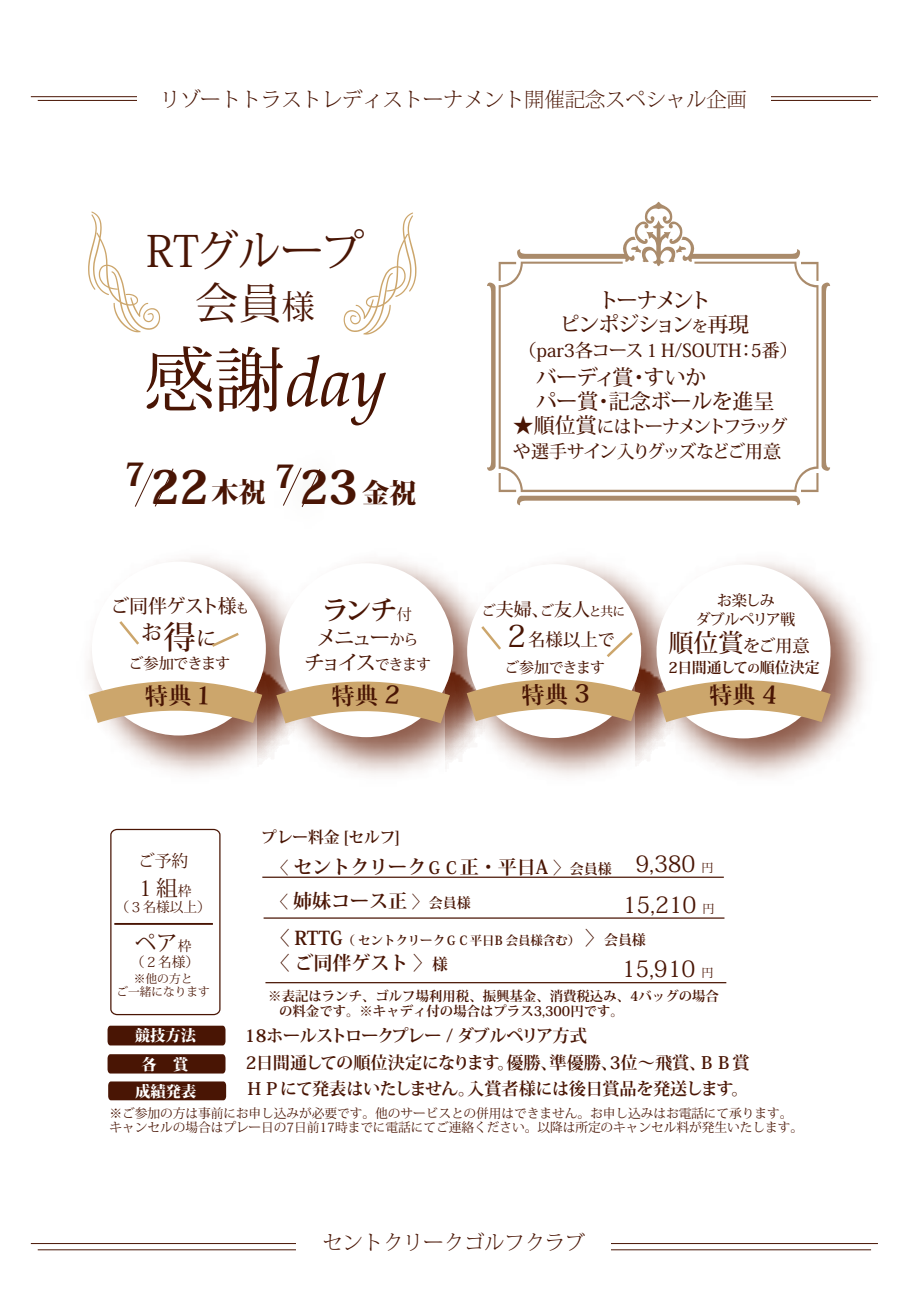
<style>
.page{position:relative;width:908px;height:1290px;background:#fff}
.page>*{position:absolute;margin:0;border:0;box-sizing:border-box;transform-origin:0 0}
.t1{font:800 46px "Koz Min Pro";color:#491504}
.t2{font:43.25px/52px "Koz Min Pro";letter-spacing:-.015em;color:#491504;text-align:center}
.t3{font:700 26.5px "Koz Min Pro";color:#491504}
.t4{font:22.75px/40.8px "Koz Min Pro";letter-spacing:-.01em;color:#491504;text-align:center}
.t5{font:21.5px "Koz Min Pro";color:#491504}
.t6{font:500 21px/24.5px "Koz Min Pro";letter-spacing:-.02em;color:#491504}
.t7{font:500 21px/24.5px "Koz Min Pro";letter-spacing:-.1em;color:#491504;text-align:center}
.t8{font:500 21px "Koz Min Pro";letter-spacing:-.04em;color:#491504}
.t9{font:200 20.5px "Koz Min Pro";letter-spacing:-.01em;color:#491504}
.t10{font:500 20px/25px "Koz Min Pro";letter-spacing:-.11em;color:#491504;text-align:center}
.t11{font:700 19.25px "Koz Min Pro";letter-spacing:-.01em;color:#491504}
.t12{font:500 19px "Koz Min Pro";letter-spacing:-.04em;color:#491504}
.t13{font:500 18px/24.5px "Koz Min Pro";letter-spacing:-.125em;color:#491504}
.t14{font:500 18px "Koz Min Pro";color:#491504}
.t15{font:500 18px "Koz Min Pro";letter-spacing:-.05em;color:#491504}
.t16{font:500 17.5px "Koz Min Pro";color:#491504}
.t17{font:700 17.25px/26.5px "Koz Min Pro";letter-spacing:-.03em;color:#491504}
.t18{font:500 17px "Koz Min Pro";color:#491504}
.t19{font:16.75px "Koz Min Pro";color:#491504}
.t20{font:700 15.75px "Koz Min Pro";letter-spacing:-.01em;color:#491504}
.t21{font:500 15.25px/19px "Koz Min Pro";letter-spacing:-.06em;color:#491504;text-align:center}
.t22{font:800 15.25px/28.8px "Koz Min Pro";color:#fff;text-align:center}
.t23{font:700 15px "Koz Min Pro";letter-spacing:-.015em;color:#491504}
.t24{font:500 15px "Koz Min Pro";letter-spacing:-.055em;color:#491504}
.t25{font:13.75px "Koz Min Pro";letter-spacing:-.01em;color:#491504}
.t26{font:700 13.5px/15px "Koz Min Pro";color:#491504}
.t27{font:12.75px/15px "Koz Min Pro";letter-spacing:-.01em;color:#491504}
.t28{font:700 12.5px "Koz Min Pro";letter-spacing:-.01em;color:#491504}
.t29{font:11.75px/13.8px "Koz Min Pro";letter-spacing:-.01em;color:#491504;text-align:center}
.s1{font-size:33.25px}
.s2{font-size:27px}
.s3{font-size:13.25px}
.s4{font-size:32.25px}
.s5{font-weight:400;font-size:15.25px}
.s6{font-size:15px}
.s7{font-size:15.5px}
.s8{font-size:21px}
.s9{font-size:14.5px}
.s10{font-size:12.75px}
.s11{font-size:30.5px}
.s12{font-size:25px}
.s13{font-size:12.5px}
.s14{font-size:13.75px}
.s15{font-size:17px}
.s16{font-size:14px}
.s17{font-size:12px}
.s18{font-size:19.25px}
.s19{font-size:15.75px}
</style>
<div class="page">
<svg style="left:487px;top:202px;width:342px;height:303px"></svg>
<svg style="left:88px;top:211px;width:61px;height:96px"></svg>
<svg style="left:135px;top:469px;width:38px;height:38px"></svg>
<svg style="left:283px;top:468px;width:37px;height:39px"></svg>
<img style="left:113px;top:307px;width:247px;height:119px">
<svg style="left:146px;top:346px;width:240px;height:79px"></svg>
<svg style="left:343px;top:212px;width:73px;height:123px"></svg>
<img style="left:90px;top:557px;width:168px;height:95px">
<div style="left:92px;top:562px;width:174px;height:173px;background:#fff;border-radius:50%"></div>
<svg style="left:119px;top:621px;width:20px;height:24px"></svg>
<img style="left:88px;top:660px;width:154px;height:114px">
<img style="left:258px;top:560px;width:187px;height:92px">
<div style="left:279px;top:563px;width:174px;height:174px;background:#fff;border-radius:50%"></div>
<img style="left:242px;top:660px;width:193px;height:114px">
<img style="left:445px;top:560px;width:190px;height:90px">
<div style="left:467px;top:564px;width:174px;height:174px;background:#fff;border-radius:50%"></div>
<svg style="left:612px;top:632px;width:21px;height:18px"></svg>
<svg style="left:481px;top:626px;width:20px;height:24px"></svg>
<img style="left:452px;top:650px;width:164px;height:10px">
<img style="left:435px;top:660px;width:185px;height:116px">
<img style="left:635px;top:562px;width:231px;height:88px">
<div style="left:656px;top:564px;width:174px;height:174px;background:#fff;border-radius:50%"></div>
<img style="left:640px;top:650px;width:228px;height:10px">
<img style="left:620px;top:660px;width:248px;height:117px">
<svg style="left:212px;top:632px;width:27px;height:15px"></svg>
<div style="left:107px;top:1026px;width:118px;height:19px;background:#491504"></div>
<div style="left:107px;top:1054px;width:118px;height:19px;background:#491504"></div>
<div style="left:108px;top:1081px;width:118px;height:19px;background:#491504"></div>
<div style="left:110px;top:829px;width:110px;height:186px;border:1px solid #491504;border-radius:6px"></div>
<hr style="left:114px;top:923px;width:99px;height:2px;background:#491504">
<hr style="left:265px;top:982px;width:461px;height:1px;background:#491504">
<hr style="left:262px;top:876px;width:461px;height:2px;background:#491504">
<hr style="left:263px;top:917px;width:461px;height:2px;background:#491504">
<svg style="left:89px;top:676px;width:173px;height:47px"></svg>
<svg style="left:276px;top:677px;width:173px;height:46px"></svg>
<svg style="left:466px;top:675px;width:174px;height:46px"></svg>
<svg style="left:656px;top:676px;width:174px;height:46px"></svg>
<h3 class="t9" style="left:160px;top:85px;width:588px">リゾートトラストレディストーナメント開催記念スペシャル企画</h3>
<h2 class="t2" style="left:146px;top:223px;width:219px">RTグループ会員<span class="s1">様</span></h2>
<h1 class="t1" style="left:119px;top:452px;width:298px"><sup>７</sup>22<span class="s2">木祝</span><sup>７</sup>23 <span class="s2">金祝</span></h1>
<h3 class="t12" style="left:110px;top:593px;width:140px">ご同伴ゲスト様<span class="s3">も</span></h3>
<h3 class="t8" style="left:141px;top:620px;width:78px">お<span class="s4">得</span>に</h3>
<p class="t21" style="left:128px;top:654px;width:103px">ご参加できます</p>
<h3 class="t3" style="left:322px;top:591px;width:91px">ランチ<span class="s5">付</span></h3>
<h3 class="t10" style="left:304px;top:624px;width:128px">メニュー<span class="s6">から</span>チョイス<span class="s6">できます</span></h3>
<h3 class="t7" style="left:559px;top:287px;width:191px">トーナメント<br>ピンポジション<span class="s7">を</span>再現</h3>
<h3 class="t14" style="left:518px;top:337px;width:280px">（par3各コース１H/SOUTH：5番）</h3>
<h3 class="t6" style="left:535px;top:364px;width:240px">バーディ賞・すいか<br>パー賞・記念ボールを進呈</h3>
<h3 class="t13" style="left:512px;top:414px;width:276px"><span class="s8">★順位賞</span>にはトーナメントフラッグや選手サイン入りグッズなどご用意</h3>
<h3 class="t15" style="left:481px;top:596px;width:146px"><span class="s9">ご</span>夫婦、<span class="s9">ご</span>友人<span class="s10">と共に</span></h3>
<h3 class="t16" style="left:501px;top:627px;width:115px"><span class="s11">２</span>名様以上で</h3>
<p class="t24" style="left:504px;top:657px;width:102px">ご参加できます</p>
<p class="t21" style="left:695px;top:590px;width:101px">お楽しみ<br>ダブルペリア戦</p>
<h3 class="t18" style="left:668px;top:634px;width:143px"><span class="s12">順位賞</span>をご用意</h3>
<p class="t23" style="left:668px;top:657px;width:153px">2日間通して<span class="s13">の</span>順位決定</p>
<p class="t20" style="left:261px;top:826px;width:140px">プレー料金 [セルフ]</p>
<h3 class="t19" style="left:138px;top:849px;width:52px">ご予約</h3>
<h3 class="t5" style="left:135px;top:873px;width:58px">１組<span class="s14">枠</span></h3>
<p class="t25" style="left:115px;top:897px;width:97px">（３名様以上）</p>
<h3 class="t5" style="left:135px;top:928px;width:58px">ペア<span class="s14">枠</span></h3>
<p class="t25" style="left:131px;top:952px;width:70px">（２名様）</p>
<p class="t29" style="left:116px;top:971px;width:95px">※他の方と<br>ご一緒になります</p>
<p class="t22" style="left:135px;top:1020px;width:63px">競技方法各 賞</p>
<p class="t22" style="left:135px;top:1076px;width:63px">成績発表</p>
<h3 class="t11" style="left:271px;top:852px;width:341px"><span class="s15">〈</span>セントクリーク<span class="s15">ＧＣ</span>正・平日A <span class="s15">〉</span><span class="s16">会員様</span></h3>
<h3 class="t11" style="left:271px;top:886px;width:201px"><span class="s15">〈</span> 姉妹コース正 <span class="s15">〉</span><span class="s16">会員様</span></h3>
<h3 class="t4" style="left:622px;top:842px;width:93px">9,380 <span class="s17">円<br></span>15,210 <span class="s17">円</span></h3>
<p class="t28" style="left:270px;top:931px;width:377px"><span class="s18">〈 RTTG</span>（セントクリークＧＣ平日B 会員様含む） <span class="s18">〉</span><span class="s16">会員様</span></p>
<h3 class="t11" style="left:270px;top:949px;width:179px">〈 ご同伴ゲスト 〉<span class="s19">様</span></h3>
<h3 class="t4" style="left:621px;top:948px;width:93px">15,910 <span class="s17">円</span></h3>
<p class="t26" style="left:279px;top:988px;width:441px;text-indent:-11px">※表記はランチ、ゴルフ場利用税、振興基金、消費税込み、4バッグの場合の料金です。※キャディ付の場合はプラス3,300円です。</p>
<h3 class="t17" style="left:245px;top:1022px;width:506px">18ホールストロークプレー / ダブルペリア方式<br>2日間通しての順位決定になります。優勝、準優勝、3位～飛賞、ＢＢ賞<br>ＨＰにて発表はいたしません。入賞者様には後日賞品を発送します。</h3>
<p class="t27" style="left:109px;top:1105px;width:694px">※ご参加の方は事前にお申し込みが必要です。他のサービスとの併用はできません。お申し込みはお電話にて承ります。キャンセルの場合はプレー日の7日前17時までに電話にてご連絡ください。以降は所定のキャンセル料が発生いたします。</p>
<h3 class="t9" style="left:322px;top:1228px;width:264px">セントクリークゴルフクラブ</h3>
</div>
